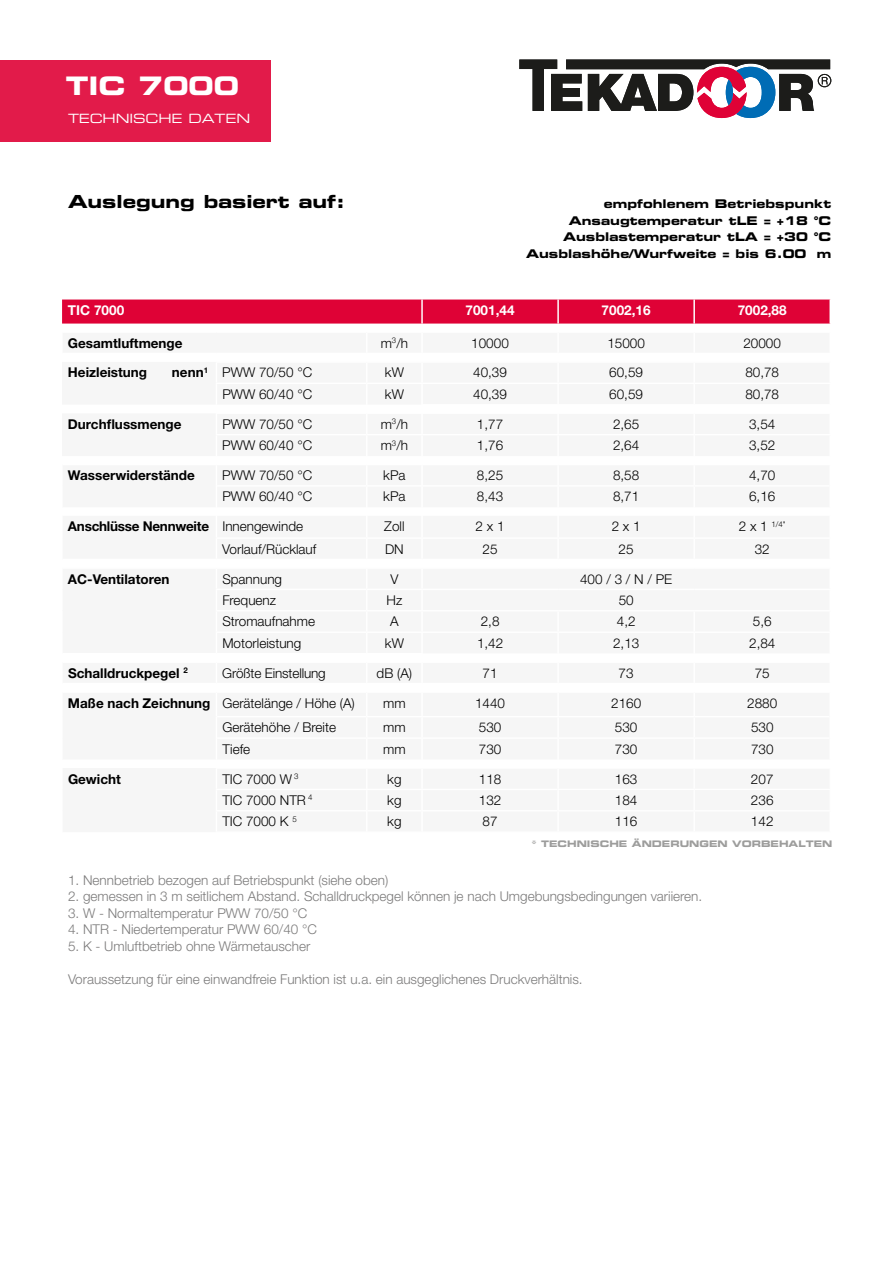
<style>
.page{position:relative;width:893px;height:1263px;background:#fff}
.page>*{position:absolute;margin:0;border:0;box-sizing:border-box;transform-origin:0 0}
.t1{font:25.5px "Eurostile LT Std Bold Ex 2";color:#fff}
.t2{font:18px "Eurostile LT Std Bold Ex 2";color:#000}
.t3{font:300 13.5px "Helvetica Neue LT Std";color:#000}
.t4{font:300 13.5px "Helvetica Neue LT Std";color:#7c7b7b}
.t5{font:700 13.5px "Helvetica Neue LT Std";color:#000}
.t6{font:700 13.5px "Helvetica Neue LT Std";letter-spacing:-.02em;color:#000}
.t7{font:700 13.5px "Helvetica Neue LT Std";color:#fff}
.t8{font:12.75px "Eurostile LT Std Ex 2";letter-spacing:-.01em;color:#fff}
.t9{font:12px/16.5px "Eurostile LT Std Bold Ex 2";color:#000;text-align:right}
.t10{font:9px "Eurostile LT Std Bold Ex 2";color:#9d9d9c}
.t11{font:300 7.8px "Helvetica Neue LT Std";color:#000}
.s1{font-weight:700}
.s2{font-weight:300}
.s3{font-size:13.5px}
</style>
<div class="page">
<svg style="left:519px;top:60px;width:312px;height:58px"></svg>
<div style="left:0;top:60px;width:270px;height:82px;background:#e21b4a"></div>
<svg style="left:62px;top:299px;width:767px;height:25px;background:#e00b3d"></svg>
<hr style="left:421px;top:299px;width:2px;height:25px;background:#fff">
<hr style="left:557px;top:299px;width:2px;height:25px;background:#fff">
<hr style="left:693px;top:299px;width:2px;height:25px;background:#fff">
<h1 class="t1" style="left:66px;top:67px;width:175px">TIC 7000</h1>
<p class="t8" style="left:68px;top:110px;width:184px">TECHNISCHE DATEN</p>
<h2 class="t2" style="left:68px;top:189px;width:279px">Auslegung basiert auf:</h2>
<p class="t9" style="left:526px;top:195px;width:307px">empfohlenem Betriebspunkt<br>Ansaugtemperatur tLE = +18 °C<br>Ausblastemperatur tLA = +30 °C<br>Ausblashöhe/Wurfweite = bis 6.00 m</p>
<p class="t7" style="left:68px;top:302px;width:58px">TIC 7000</p>
<p class="t7" style="left:466px;top:302px;width:51px">7001,44</p>
<p class="t7" style="left:602px;top:302px;width:51px">7002,16</p>
<p class="t7" style="left:738px;top:302px;width:51px">7002,88</p>
<p class="t5" style="left:68px;top:334px;width:116px">Gesamtluftmenge</p>
<p class="t3" style="left:381px;top:334px;width:29px">m<sup>3</sup>/h</p>
<p class="t3" style="left:471px;top:334px;width:39px">10000</p>
<p class="t3" style="left:607px;top:334px;width:39px">15000</p>
<p class="t3" style="left:743px;top:334px;width:39px">20000</p>
<p class="t5" style="left:68px;top:364px;width:81px">Heizleistung</p>
<p class="t3" style="left:172px;top:364px;width:142px"><span class="s1">nenn</span><sup>1</sup> PWW 70/50 °C</p>
<p class="t3" style="left:385px;top:364px;width:20px">kW</p>
<p class="t3" style="left:473px;top:364px;width:35px">40,39</p>
<p class="t3" style="left:609px;top:364px;width:35px">60,59</p>
<p class="t3" style="left:745px;top:364px;width:35px">80,78</p>
<p class="t3" style="left:222px;top:386px;width:91px">PWW 60/40 °C</p>
<p class="t3" style="left:385px;top:386px;width:20px">kW</p>
<p class="t3" style="left:473px;top:386px;width:35px">40,39</p>
<p class="t3" style="left:609px;top:386px;width:35px">60,59</p>
<p class="t3" style="left:745px;top:386px;width:35px">80,78</p>
<p class="t5" style="left:68px;top:416px;width:115px">Durchflussmenge</p>
<p class="t3" style="left:222px;top:416px;width:91px">PWW 70/50 °C</p>
<p class="t3" style="left:381px;top:416px;width:29px">m<sup>3</sup>/h</p>
<p class="t3" style="left:477px;top:416px;width:28px">1,77</p>
<p class="t3" style="left:613px;top:416px;width:28px">2,65</p>
<p class="t3" style="left:749px;top:416px;width:28px">3,54</p>
<p class="t3" style="left:222px;top:437px;width:91px">PWW 60/40 °C</p>
<p class="t3" style="left:381px;top:437px;width:29px">m<sup>3</sup>/h</p>
<p class="t3" style="left:477px;top:437px;width:28px">1,76</p>
<p class="t3" style="left:613px;top:437px;width:28px">2,64</p>
<p class="t3" style="left:749px;top:437px;width:28px">3,52</p>
<p class="t5" style="left:68px;top:467px;width:128px">Wasserwiderstände</p>
<p class="t3" style="left:222px;top:467px;width:91px">PWW 70/50 °C</p>
<p class="t3" style="left:383px;top:467px;width:24px">kPa</p>
<p class="t3" style="left:477px;top:467px;width:28px">8,25</p>
<p class="t3" style="left:613px;top:467px;width:28px">8,58</p>
<p class="t3" style="left:749px;top:467px;width:28px">4,70</p>
<p class="t3" style="left:222px;top:488px;width:91px">PWW 60/40 °C</p>
<p class="t3" style="left:383px;top:488px;width:24px">kPa</p>
<p class="t3" style="left:477px;top:488px;width:28px">8,43</p>
<p class="t3" style="left:613px;top:488px;width:28px">8,71</p>
<p class="t3" style="left:749px;top:488px;width:28px">6,16</p>
<p class="t6" style="left:68px;top:518px;width:237px">Anschlüsse Nennweite <span class="s2">Innengewinde</span></p>
<p class="t3" style="left:384px;top:518px;width:22px">Zoll</p>
<p class="t3" style="left:476px;top:518px;width:31px">2 x 1</p>
<p class="t3" style="left:612px;top:518px;width:31px">2 x 1</p>
<p class="t11" style="left:739px;top:519px;width:49px"><span class="s3">2 x 1</span> 1/4"</p>
<p class="t3" style="left:222px;top:540px;width:96px">Vorlauf/Rücklauf</p>
<p class="t3" style="left:385px;top:540px;width:20px">DN</p>
<p class="t3" style="left:483px;top:540px;width:17px">25</p>
<p class="t3" style="left:619px;top:540px;width:17px">25</p>
<p class="t3" style="left:755px;top:540px;width:17px">32</p>
<p class="t5" style="left:68px;top:570px;width:103px">AC-Ventilatoren</p>
<p class="t3" style="left:222px;top:570px;width:61px">Spannung</p>
<p class="t3" style="left:390px;top:570px;width:10px">V</p>
<p class="t3" style="left:580px;top:570px;width:94px">400 / 3 / N / PE</p>
<p class="t3" style="left:222px;top:592px;width:55px">Frequenz</p>
<p class="t3" style="left:387px;top:592px;width:17px">Hz</p>
<p class="t3" style="left:619px;top:592px;width:17px">50</p>
<p class="t3" style="left:222px;top:613px;width:94px">Stromaufnahme</p>
<p class="t3" style="left:390px;top:613px;width:10px">A</p>
<p class="t3" style="left:481px;top:613px;width:20px">2,8</p>
<p class="t3" style="left:617px;top:613px;width:20px">4,2</p>
<p class="t3" style="left:753px;top:613px;width:20px">5,6</p>
<p class="t3" style="left:222px;top:635px;width:81px">Motorleistung</p>
<p class="t3" style="left:385px;top:635px;width:20px">kW</p>
<p class="t3" style="left:477px;top:635px;width:28px">1,42</p>
<p class="t3" style="left:613px;top:635px;width:28px">2,13</p>
<p class="t3" style="left:749px;top:635px;width:28px">2,84</p>
<p class="t5" style="left:68px;top:664px;width:121px">Schalldruckpegel <sup>2</sup></p>
<p class="t3" style="left:222px;top:665px;width:105px">Größte Einstellung</p>
<p class="t3" style="left:377px;top:665px;width:37px">dB (A)</p>
<p class="t3" style="left:483px;top:665px;width:17px">71</p>
<p class="t3" style="left:619px;top:665px;width:17px">73</p>
<p class="t3" style="left:755px;top:665px;width:17px">75</p>
<p class="t3" style="left:68px;top:694px;width:288px"><span class="s1">Maße nach Zeichnung</span> Gerätelänge / Höhe (A)</p>
<p class="t3" style="left:383px;top:694px;width:24px">mm</p>
<p class="t3" style="left:475px;top:694px;width:32px">1440</p>
<p class="t3" style="left:611px;top:694px;width:32px">2160</p>
<p class="t3" style="left:747px;top:694px;width:32px">2880</p>
<p class="t3" style="left:222px;top:719px;width:115px">Gerätehöhe / Breite</p>
<p class="t3" style="left:383px;top:719px;width:24px">mm</p>
<p class="t3" style="left:479px;top:719px;width:24px">530</p>
<p class="t3" style="left:615px;top:719px;width:24px">530</p>
<p class="t3" style="left:751px;top:719px;width:24px">530</p>
<p class="t3" style="left:222px;top:740px;width:29px">Tiefe</p>
<p class="t3" style="left:383px;top:740px;width:24px">mm</p>
<p class="t3" style="left:479px;top:740px;width:24px">730</p>
<p class="t3" style="left:615px;top:740px;width:24px">730</p>
<p class="t3" style="left:751px;top:740px;width:24px">730</p>
<p class="t5" style="left:68px;top:770px;width:54px">Gewicht</p>
<p class="t3" style="left:222px;top:770px;width:78px">TIC 7000 W <sup>3</sup></p>
<p class="t3" style="left:387px;top:770px;width:16px">kg</p>
<p class="t3" style="left:479px;top:770px;width:24px">118</p>
<p class="t3" style="left:615px;top:770px;width:24px">163</p>
<p class="t3" style="left:751px;top:770px;width:24px">207</p>
<p class="t3" style="left:222px;top:792px;width:92px">TIC 7000 NTR <sup>4</sup></p>
<p class="t3" style="left:387px;top:792px;width:16px">kg</p>
<p class="t3" style="left:479px;top:792px;width:24px">132</p>
<p class="t3" style="left:615px;top:792px;width:24px">184</p>
<p class="t3" style="left:751px;top:792px;width:24px">236</p>
<p class="t3" style="left:222px;top:813px;width:76px">TIC 7000 K <sup>5</sup></p>
<p class="t3" style="left:387px;top:813px;width:16px">kg</p>
<p class="t3" style="left:483px;top:813px;width:17px">87</p>
<p class="t3" style="left:615px;top:813px;width:24px">116</p>
<p class="t3" style="left:751px;top:813px;width:24px">142</p>
<p class="t10" style="left:531px;top:837px;width:302px">* TECHNISCHE ÄNDERUNGEN VORBEHALTEN</p>
<p class="t4" style="left:68px;top:871px;width:322px">1. Nennbetrieb bezogen auf Betriebspunkt (siehe oben)</p>
<p class="t4" style="left:68px;top:888px;width:636px">2. gemessen in 3 m seitlichem Abstand. Schalldruckpegel können je nach Umgebungsbedingungen variieren.</p>
<p class="t4" style="left:68px;top:904px;width:241px">3. W - Normaltemperatur PWW 70/50 °C</p>
<p class="t4" style="left:68px;top:921px;width:250px">4. NTR - Niedertemperatur PWW 60/40 °C</p>
<p class="t4" style="left:68px;top:937px;width:244px">5. K - Umluftbetrieb ohne Wärmetauscher</p>
<p class="t4" style="left:68px;top:970px;width:516px">Voraussetzung für eine einwandfreie Funktion ist u.a. ein ausgeglichenes Druckverhältnis.</p>
</div>
